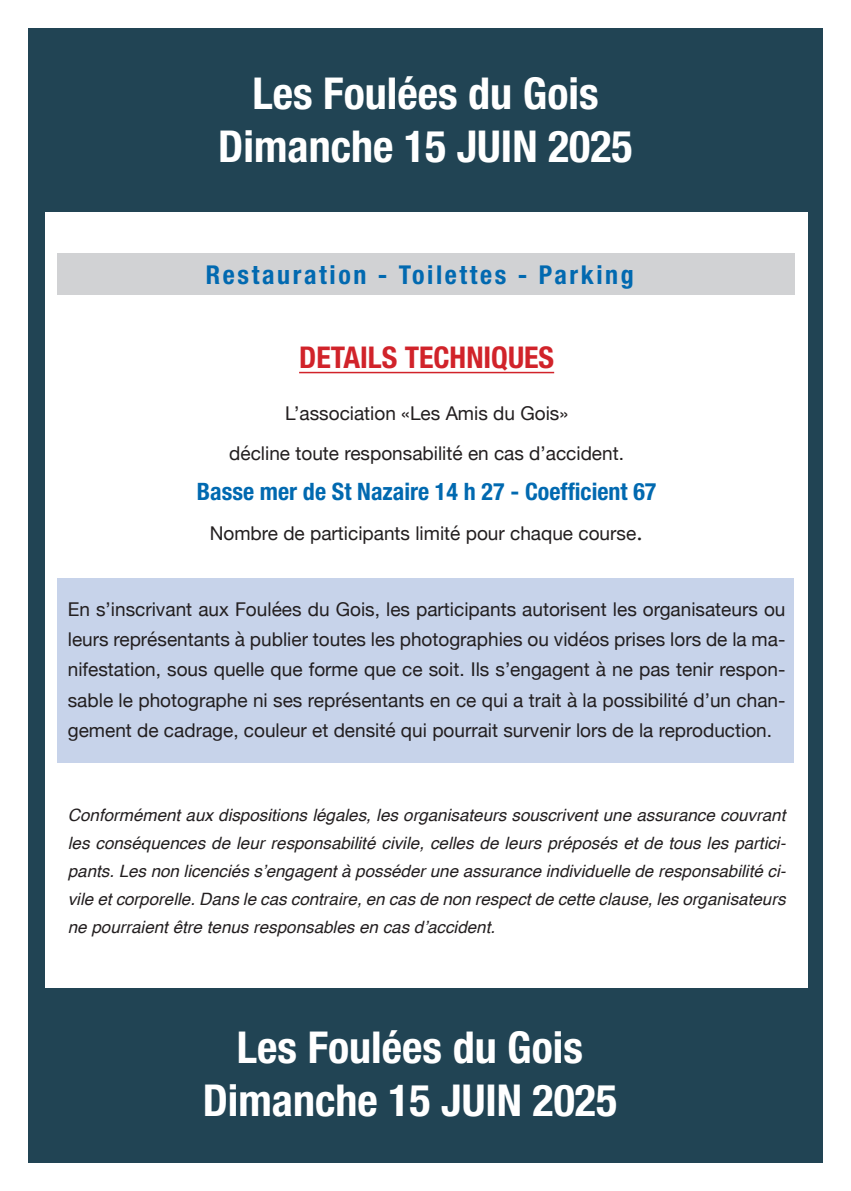
<style>
.page{position:relative;width:851px;height:1191px;background:#fff}
.page>*{position:absolute;margin:0;border:0;box-sizing:border-box;transform-origin:0 0}
.t1{font:700 condensed 44px/52.8px "Helvetica Neue";color:#fff;text-align:center}
.t2{font:700 condensed 30px "Helvetica Neue";color:#d1232a}
.t3{font:700 condensed 26px "Helvetica Neue";letter-spacing:.1em;color:#0169b0}
.t4{font:700 condensed 24px "Helvetica Neue";color:#0169b0}
.t5{font:19px/30px "Helvetica Neue";color:#231f20;text-align:center}
.t6{font:italic 17px/28px "Helvetica";color:#231f20;text-align:justify}
.s1{font-family:"Trebuchet MS";font-size:20px}
</style>
<div class="page">
<div style="left:28px;top:28px;width:794px;height:1134px;background:#214454"></div>
<div style="left:45px;top:212px;width:762px;height:775px;background:#fff"></div>
<div style="left:58px;top:578px;width:735px;height:185px;background:#c7d3ea"></div>
<div style="left:58px;top:253px;width:737px;height:42px;background:#d1d2d4"></div>
<hr style="left:299px;top:372px;width:255px;height:1px;background:#d1232a">
<h1 class="t1" style="left:218px;top:66px;width:416px">Les Foulées du Gois<br>Dimanche 15 JUIN 2025</h1>
<h3 class="t3" style="left:206px;top:258px;width:429px">Restauration - Toilettes - Parking</h3>
<h2 class="t2" style="left:299px;top:339px;width:256px">DETAILS TECHNIQUES</h2>
<p class="t5" style="left:229px;top:395px;width:396px;line-height:40px">L’association «Les Amis du Gois»<br>décline toute responsabilité en cas d’accident.</p>
<p class="t4" style="left:197px;top:477px;width:461px">Basse mer de St Nazaire 14 h 27 - Coefficient 67</p>
<p class="t5" style="left:210px;top:520px;width:435px">Nombre de participants limité pour chaque course<span class="s1">.</span></p>
<p class="t5" style="left:68px;top:596px;width:719px;text-align:justify">En s’inscrivant aux Foulées du Gois, les participants autorisent les organisateurs ou leurs représentants à publier toutes les photographies ou vidéos prises lors de la ma&shy;nifestation, sous quelle que forme que ce soit. Ils s’engagent à ne pas tenir respon&shy;sable le photographe ni ses représentants en ce qui a trait à la possibilité d’un chan&shy;gement de cadrage, couleur et densité qui pourrait survenir lors de la reproduction.</p>
<p class="t6" style="left:68px;top:801px;width:719px">Conformément aux dispositions légales, les organisateurs souscrivent une assurance couvrant les conséquences de leur responsabilité civile, celles de leurs préposés et de tous les partici&shy;pants. Les non licenciés s’engagent à posséder une assurance individuelle de responsabilité ci&shy;vile et corporelle. Dans le cas contraire, en cas de non respect de cette clause, les organisateurs ne pourraient être tenus responsables en cas d’accident.</p>
<h1 class="t1" style="left:203px;top:1020px;width:416px">Les Foulées du Gois<br>Dimanche 15 JUIN 2025</h1>
</div>
